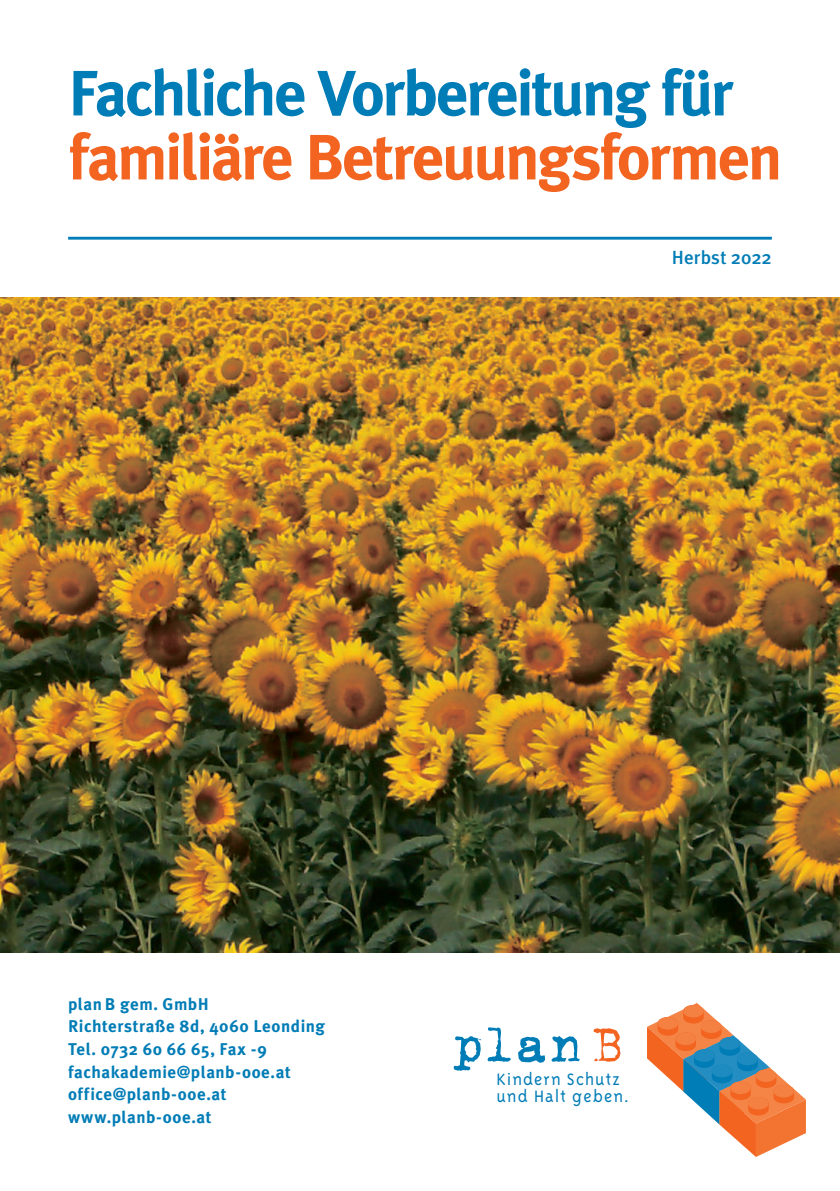
<style>
.page{position:relative;width:840px;height:1191px;background:#fff}
.page>*{position:absolute;margin:0;border:0;box-sizing:border-box;transform-origin:0 0}
.t1{font:700 64px "Meta Plus";letter-spacing:-.04em;color:#f36421}
.t2{font:700 64px "Meta Plus";letter-spacing:-.04em;color:#007cb6}
.t3{font:58.4px "Trixie Text";color:#007cb6}
.t4{font:300 19px/17px "Triplex";letter-spacing:.055em;color:#007cb6}
.t5{font:500 19px "Meta Plus";letter-spacing:.005em;color:#007cb6}
.t6{font:700 17px/22.6px "Meta Plus";letter-spacing:.03em;color:#007cb6}
.s1{color:#f36421}
</style>
<div class="page">
<img style="left:0;top:298px;width:839px;height:654px">
<svg style="left:647px;top:1003px;width:159px;height:154px"></svg>
<div style="left:755px;top:1069px;width:20px;height:13px;background:#f48041;border-radius:50%"></div>
<hr style="left:68px;top:237px;width:703px;height:3px;background:#007cb6">
<h1 class="t2" style="left:68px;top:56px;width:666px">Fachliche Vorbereitung für</h1>
<h1 class="t1" style="left:68px;top:120px;width:715px">familiäre Betreuungsformen</h1>
<p class="t5" style="left:671px;top:246px;width:101px">Herbst 2022</p>
<p class="t6" style="left:68px;top:992px;width:258px">plan B gem. GmbH<br>Richterstraße 8d, 4060 Leonding<br>Tel. 0732 60 66 65, Fax -9 fachakademie@planb-ooe.at office@planb-ooe.at www.planb-ooe.at</p>
<h2 class="t3" style="left:452px;top:1009px;width:172px">plan <span class="s1">B</span></h2>
<p class="t4" style="left:496px;top:1070px;width:134px">Kindern Schutz und Halt geben.</p>
</div>
